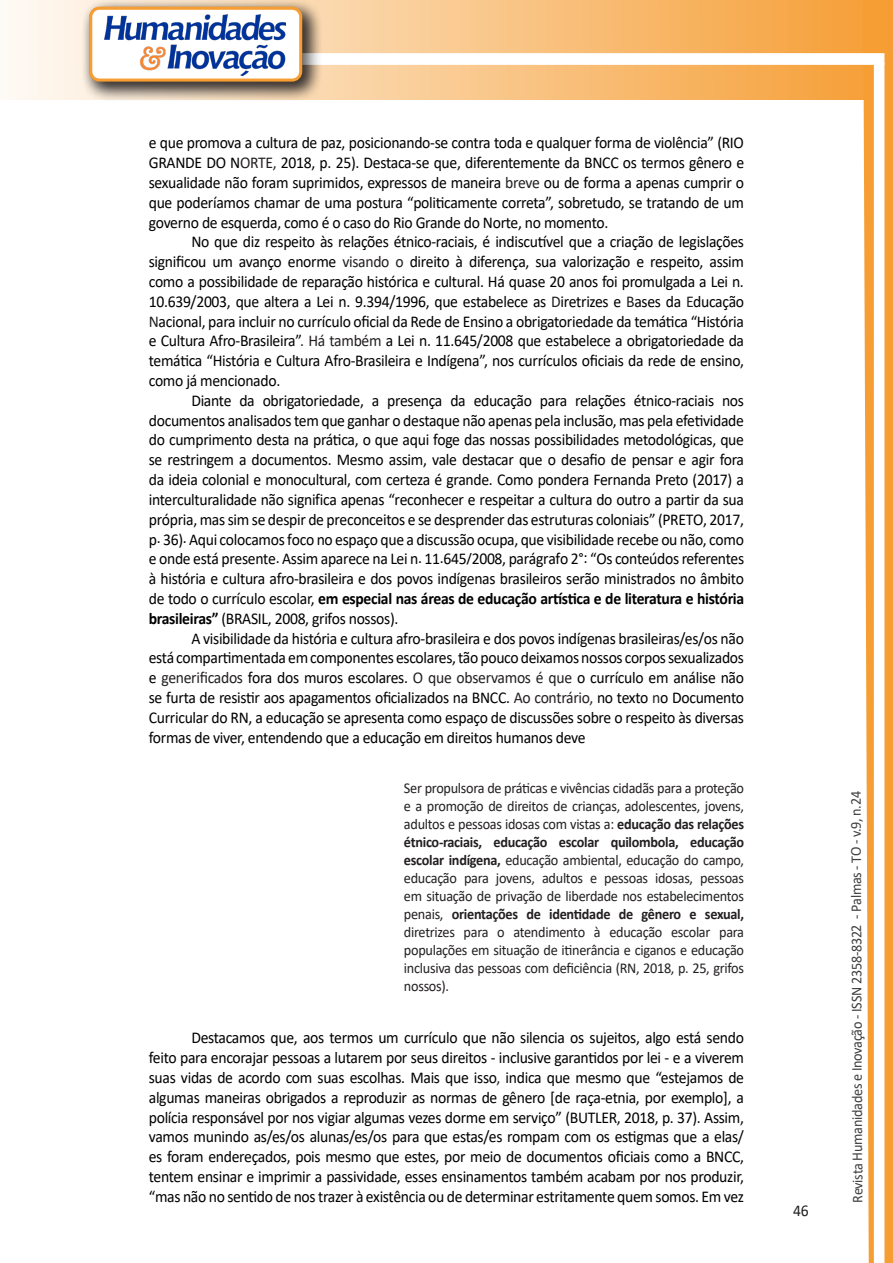
<style>
.page{position:relative;width:893px;height:1263px;background:#fff}
.page>*{position:absolute;margin:0;border:0;box-sizing:border-box;transform-origin:0 0}
.texto{font:16.5px/19.8px "Calibri";letter-spacing:-.02em;color:#000;text-align:justify;scale:.95 1}
.t1{font:16.5px "Calibri";color:#231f20;scale:.95 1}
.citacao{font:15px/18px "Calibri";letter-spacing:-.02em;color:#231f20;text-align:justify;scale:.95 1}
.t2{font:15px "Calibri";letter-spacing:-.025em;color:#3e3e3f;scale:.95 1}
.s1{color:#231f20}
.s2{font-weight:700}
</style>
<div class="page">
<svg style="left:5px;top:0;width:858px;height:100px"></svg>
<div style="left:302px;top:53px;width:582px;height:12px;background:#fff;border:2px solid #fff"></div>
<svg style="left:863px;top:0;width:30px;height:1263px"></svg>
<div style="left:81px;top:0;width:241px;height:102px;background:#231f20;opacity:.75"></div>
<svg style="left:91px;top:8px;width:210px;height:72px"></svg>
<div style="left:89px;top:7px;width:213px;height:75px;border:3px solid #f69e34;border-radius:9px"></div>
<p class="texto" style="left:149px;top:133px;width:628px">e que promova a cultura de paz, posicionando-se contra toda e qualquer forma de violência” (RIO GRANDE DO N<span class="s1">ORTE,</span> 2018, p. 25). Destaca-se que, diferentemente da BNCC os termos gênero e sexualidade não foram suprimidos, expressos de maneira <span class="s1">breve</span> ou de forma a apenas cumprir o que poderíamos chamar de uma postura “politicamente correta”, sobretudo, se tratando de um governo de esquerda, como é o caso do Rio Grande do Norte, no momento.</p>
<p class="texto" style="left:149px;top:232px;width:628px;text-indent:43px">No que diz respeito às relações étnico-raciais, é indiscutível que a criação de legislações significou um avanço enorme <span class="s1">visando o</span> direito à diferença, sua valorização e respeito, assim como a possibilidade de reparação histórica e cultural. Há quase 20 anos foi promulgada a Lei n.<br>10.639/2003, que altera a Lei n. 9.394/1996, que estabelece as <span class="s1">D</span>iretrizes e <span class="s1">B</span>ases da <span class="s1">E</span>ducação <span class="s1">N</span>acional, para incluir no currículo oficial da Rede de Ensino a obrigatoriedade da temática “História e Cultura Afro-Brasileira”<span class="s1">. Há também</span> a Lei n. 11.645/2008 que estabelece a obrigatoriedade da temática “História e Cultura Afro-Brasileira e Indígena”, nos currículos oficiais da rede de ensino, como já mencionado.</p>
<p class="texto" style="left:149px;top:390px;width:628px;text-indent:43px">Diante da obrigatoriedade, a presença da educação para relações étnico-raciais nos documentos analisados tem que ganhar o destaque não apenas pela inclusão, mas pela efetividade do cumprimento desta na prática, o que aqui foge das nossas possibilidades metodológicas, que se restringem a documentos. Mesmo assim, vale destacar que o desafio de pensar e agir fora da ideia colonial e monocultural, com certeza é grande. Como pondera Fernanda Preto (2017) a interculturalidade não significa apenas “reconhecer e respeitar a cultura do outro a partir da sua própria, mas sim se despir de preconceitos e se desprender das estruturas coloniais” (PRETO, 2017, p. 36). Aqui colocamos foco no espaço que a discussão ocupa, que visibilidade recebe ou não, como e onde está presente. Assim aparece na Lei n. 11.645/2008, parágrafo 2°: “Os conteúdos referentes à história e cultura afro-brasileira e dos povos indígenas brasileiros serão ministrados no âmbito de todo o currículo escolar, <span class="s2">em especial nas áreas de educação artística e de literatura e história brasileiras”</span> (BRASIL, 2008, grifos nossos).</p>
<p class="texto" style="left:149px;top:628px;width:628px;text-indent:43px">A visibilidade da história e cultura afro-brasileira e dos povos indígenas brasileiras/es/os não está compartimentada em componentes escolares, tão pouco deixamos nossos corpos sexualizados e <span class="s1">generificados</span> fora dos muros escolares. <span class="s1">O que observamos é que</span> o currículo em análise não se furta de resistir aos apagamentos oficializados na BNCC. <span class="s1">Ao contrário,</span> no texto <span class="s1">n</span>o Documento Curricular do RN, a educação se apresenta como espaço de discussões sobre o respeito às diversas formas de viver, entendendo que a educação em direitos humanos deve</p>
<p class="citacao" style="left:404px;top:779px;width:360px">Ser propulsora de práticas e vivências cidadãs para a proteção e a promoção de direitos de crianças, adolescentes, jovens, adultos e pessoas idosas com vistas a: <span class="s2">educação das relações étnico-raciais, educação escolar quilombola, educação escolar indígena,</span> educação ambiental, educação do campo, educação para jovens, adultos e pessoas idosas, pessoas em situação de privação de liberdade nos estabelecimentos penais, <span class="s2">orientações de identidade de gênero e sexual, </span>diretrizes para o atendimento à educação escolar para populações em situação de itinerância e ciganos e educação inclusiva das pessoas com deficiência (RN, 2018, p. 25, grifos nossos).</p>
<p class="texto" style="left:149px;top:1028px;width:628px;text-indent:43px">Destacamos que, aos termos um currículo que não silencia os sujeitos, algo está sendo feito para encorajar pessoas a lutarem por seus direitos - inclusive garantidos por lei - e a viverem suas vidas de acordo com suas escolhas. Mais que isso<span class="s1">,</span> indica que mesmo que “estejamos de algumas maneiras obrigados a reproduzir as normas de gênero [de raça-etnia, por exemplo], a polícia responsável por nos vigiar algumas vezes dorme em serviço” (BUTLER, 2018, p. 37). Assim, vamos munindo as/es/os alunas/es/os para que estas/es rompam com os estigmas que a elas/ es foram endereçados, pois mesmo que estes, por meio de documentos oficiais como a BNCC, tentem ensinar e imprimir a passividade, esses ensinamentos também acabam por nos produzir, “mas não no sentido de nos trazer à existência ou de determinar estritamente quem somos. Em vez</p>
<p class="t1" style="left:793px;top:1199px;width:18px">46</p>
<p class="t2" style="left:846px;top:1203px;width:435px;rotate:-90deg">Revista Humanidades e Inovação - ISSN 2358-8322 - Palmas - TO - v.9, n.24</p>
</div>
